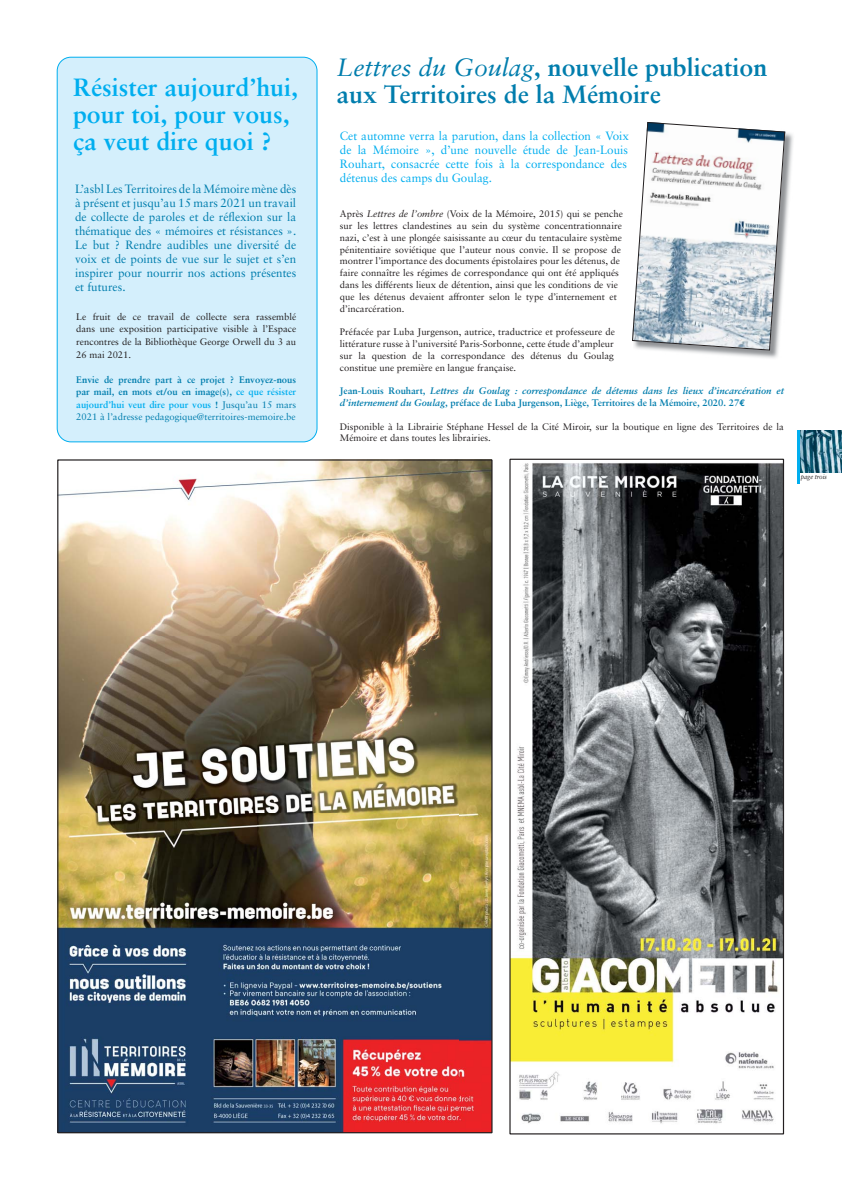
<style>
.page{position:relative;width:842px;height:1191px;background:#fff}
.page>*{position:absolute;margin:0;border:0;box-sizing:border-box;transform-origin:0 0}
.t1{font:700 25px/27px "Sabon LT Pro";color:#007dad}
.t2{font:700 25px/27px "Sabon LT Pro";color:#00aeef}
.t3{font:12px/14px "Sabon LT Pro";color:#007dad;text-align:justify}
.t4{font:12px/14px "Sabon LT Pro";color:#00aeef}
.t5{font:9.5px/11.8px "Sabon LT Pro";color:#231f20;text-align:justify}
.t6{font:700 9.5px/12.6px "Sabon LT Pro";color:#007dad;text-align:justify}
.t7{font:italic 700 9.5px/11.8px "Sabon LT Pro";color:#007dad}
.t8{font:italic 7px "Sabon LT Pro";letter-spacing:-.015em;color:#231f20;scale:.9 1}
.s1{color:#00aeef}
.s2{font-weight:400}
.s3{font-weight:400;font-style:italic}
.s4{font-style:italic}
.s5{font-style:normal}
.s6{font-family:"Euro Mono";font-style:normal}
</style>
<div class="page">
<div style="left:57px;top:57px;width:260px;height:385px;background:#d4effc;border-radius:14px"></div>
<div style="left:57px;top:57px;width:260px;height:385px;border:1px solid #00aeef;border-radius:14px"></div>
<img style="left:799px;top:430px;width:43px;height:43px">
<hr style="left:797px;top:430px;width:2px;height:54px;background:#00aeef">
<img style="left:674px;top:133px;width:119px;height:225px">
<svg style="left:632px;top:122px;width:154px;height:229px"></svg>
<img style="left:59px;top:461px;width:432px;height:670px">
<img style="left:511px;top:463px;width:271px;height:661px">
<div style="left:509px;top:459px;width:275px;height:675px;border:1px solid #231f20"></div>
<h1 class="t2" style="left:73px;top:75px;width:227px">Résister aujourd’hui, pour toi, pour vous, ça veut dire quoi ?</h1>
<p class="t3" style="left:75px;top:183px;width:223px">L’asbl Les Territoires de la Mémoire mène dès à présent et jusqu’au 15 mars 2021 un travail de collecte de paroles et de réflexion sur la thématique des « mémoires et résistances ».<br>Le but ? Rendre audibles une diversité de voix et de points de vue sur le sujet et s’en inspirer pour nourrir nos actions présentes et futures.</p>
<p class="t5" style="left:76px;top:311px;width:222px;line-height:12.6px">Le fruit de ce travail de collecte sera rassemblé dans une exposition participative visible à l’Espace rencontres de la Bibliothèque George Orwell du 3 au 26 mai 2021.</p>
<p class="t6" style="left:76px;top:374px;width:221px">Envie de prendre part à ce projet ? Envoyez-nous par mail, en mots et/ou en image(s), <span class="s1">ce que résister aujourd’hui veut dire pour vous</span> ! <span class="s2">Jusqu’au 15 mars 2021 à l’adresse pedagogique@territoires-memoire.be</span></p>
<h1 class="t1" style="left:337px;top:56px;width:432px"><span class="s3">Lettres du Goulag</span>, nouvelle publication aux Territoires de la Mémoire</h1>
<p class="t4" style="left:340px;top:130px;width:291px">Cet automne verra la parution, dans la collection « Voix de la Mémoire », d’une nouvelle étude de Jean-Louis Rouhart, consacrée cette fois à la correspondance des détenus des camps du Goulag.</p>
<p class="t5" style="left:340px;top:209px;width:284px;text-align:left">Après <span class="s4">Lettres de l’ombre</span> (Voix de la Mémoire, 2015) qui se penche sur les lettres clandestines au sein du système concentrationnaire nazi, c’est à une plongée saisissante au cœur du tentaculaire système pénitentiaire soviétique que l’auteur nous convie. Il se propose de montrer l’importance des documents épistolaires pour les détenus, de faire connaître les régimes de correspondance qui ont été appliqués dans les différents lieux de détention, ainsi que les conditions de vie que les détenus devaient affronter selon le type d’internement et d’incarcération.</p>
<p class="t5" style="left:340px;top:327px;width:277px">Préfacée par Luba Jurgenson, autrice, traductrice et professeure de littérature russe à l’université Paris-Sorbonne, cette étude d’ampleur sur la question de la correspondance des détenus du Goulag constitue une première en langue française.</p>
<p class="t7" style="left:340px;top:386px;width:445px"><span class="s5">Jean-Louis Rouhart,</span> Lettres du Goulag : correspondance de détenus dans les lieux d’incarcération et d’internement du Goulag<span class="s5">, préface de Luba Jurgenson, Liège, Territoires de la Mémoire, 2020. 27</span><span class="s6">€</span></p>
<p class="t5" style="left:340px;top:421px;width:445px">Disponible à la Librairie Stéphane Hessel de la Cité Miroir, sur la boutique en ligne des Territoires de la<br>Mémoire et dans toutes les librairies.</p>
<p class="t8" style="left:801px;top:472px;width:30px">page trois</p>
</div>
